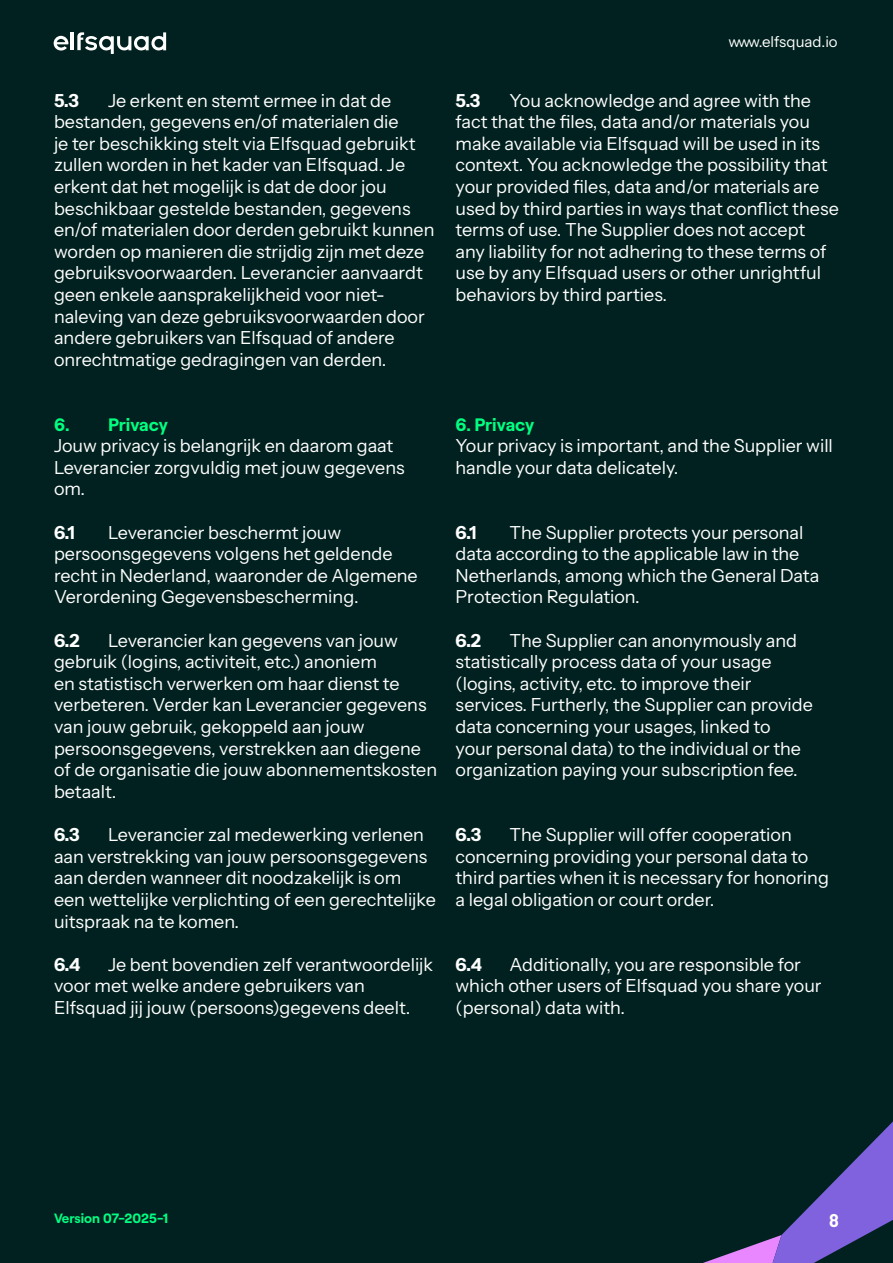
<style>
.page{position:relative;width:893px;height:1263px;background:#00211f}
.page>*{position:absolute;margin:0;border:0;box-sizing:border-box;transform-origin:0 0}
.t1{font:18px/21.6px "Instrument Sans";color:#fff}
.t2{font:700 18px "Roobert";letter-spacing:-.005em;color:#00ff81}
.t3{font:700 18px "Barlow";color:#fff}
.t4{font:15px "Instrument Sans";color:#fff}
.t5{font:700 13.5px "Roobert";color:#00ff82}
</style>
<div class="page">
<svg style="left:703px;top:1121px;width:190px;height:142px"></svg>
<svg style="left:54px;top:36px;width:15px;height:15px"></svg>
<svg style="left:77px;top:32px;width:89px;height:22px"></svg>
<hr style="left:71px;top:32px;width:3px;height:18px;background:#fff">
<p class="t1" style="left:54px;top:90px;width:382px;text-indent:54px">Je erkent en stemt ermee in dat de bestanden, gegevens en/of materialen die<br>je ter beschikking stelt via Elfsquad gebruikt zullen worden in het kader van Elfsquad. Je erkent dat het mogelijk is dat de door jou beschikbaar gestelde bestanden, gegevens en/of materialen door derden gebruikt kunnen worden op manieren die strijdig zijn met deze gebruiksvoorwaarden. Leverancier aanvaardt geen enkele aansprakelijkheid voor niet&shy;naleving van deze gebruiksvoorwaarden door andere gebruikers van Elfsquad of andere onrechtmatige gedragingen van derden.</p>
<p class="t1" style="left:54px;top:90px;width:26px">5.3</p>
<p class="t2" style="left:54px;top:411px;width:115px">6. Privacy</p>
<p class="t1" style="left:54px;top:435px;width:352px">Jouw privacy is belangrijk en daarom gaat<br>Leverancier zorgvuldig met jouw gegevens om.</p>
<p class="t1" style="left:54px;top:522px;width:22px">6.1</p>
<p class="t1" style="left:54px;top:522px;width:365px;text-indent:54px">Leverancier beschermt jouw persoonsgegevens volgens het geldende recht in Nederland, waaronder de Algemene Verordening Gegevensbescherming.</p>
<p class="t1" style="left:54px;top:630px;width:27px">6.2</p>
<p class="t1" style="left:54px;top:630px;width:385px;text-indent:54px">Leverancier kan gegevens van jouw gebruik (logins, activiteit, etc.) anoniem<br>en statistisch verwerken om haar dienst te verbeteren. Verder kan Leverancier gegevens van jouw gebruik, gekoppeld aan jouw persoonsgegevens, verstrekken aan diegene of de organisatie die jouw abonnementskosten betaalt.</p>
<p class="t1" style="left:54px;top:824px;width:27px">6.3</p>
<p class="t1" style="left:54px;top:824px;width:383px;text-indent:54px">Leverancier zal medewerking verlenen aan verstrekking van jouw persoonsgegevens aan derden wanneer dit noodzakelijk is om een wettelijke verplichting of een gerechtelijke uitspraak na te komen.</p>
<p class="t1" style="left:54px;top:954px;width:28px">6.4</p>
<p class="t1" style="left:54px;top:954px;width:381px;text-indent:54px">Je bent bovendien zelf verantwoordelijk voor met welke andere gebruikers van<br>Elfsquad jij jouw (persoons)gegevens deelt.</p>
<p class="t4" style="left:729px;top:32px;width:111px">www.elfsquad.io</p>
<p class="t1" style="left:455px;top:90px;width:385px;text-indent:54px">You acknowledge and agree with the fact that the files, data and/or materials you make available via Elfsquad will be used in its context. You acknowledge the possibility that your provided files, data and/or materials are used by third parties in ways that conflict these terms of use. The Supplier does not accept any liability for not adhering to these terms of use by any Elfsquad users or other unrightful behaviors by third parties.</p>
<p class="t1" style="left:455px;top:90px;width:26px">5.3</p>
<p class="t2" style="left:455px;top:411px;width:80px">6. Privacy</p>
<p class="t1" style="left:455px;top:435px;width:379px">Your privacy is important, and the Supplier will handle your data delicately.</p>
<p class="t1" style="left:455px;top:522px;width:365px;text-indent:54px">The Supplier protects your personal data according to the applicable law in the Netherlands, among which the General Data Protection Regulation.</p>
<p class="t1" style="left:455px;top:630px;width:27px">6.2</p>
<p class="t1" style="left:455px;top:522px;width:22px">6.1</p>
<p class="t1" style="left:455px;top:630px;width:359px;text-indent:54px">The Supplier can anonymously and statistically process data of your usage (logins, activity, etc. to improve their services. Furtherly, the Supplier can provide data concerning your usages, linked to<br>your personal data) to the individual or the organization paying your subscription fee.</p>
<p class="t1" style="left:455px;top:824px;width:375px;text-indent:54px">The Supplier will offer cooperation concerning providing your personal data to third parties when it is necessary for honoring a legal obligation or court order.</p>
<p class="t1" style="left:455px;top:824px;width:27px">6.3</p>
<p class="t1" style="left:455px;top:954px;width:368px;text-indent:54px">Additionally, you are responsible for which other users of Elfsquad you share your (personal) data with.</p>
<p class="t1" style="left:455px;top:954px;width:28px">6.4</p>
<p class="t5" style="left:54px;top:1208px;width:116px">Version 07-2025-1</p>
<p class="t3" style="left:829px;top:1207px;width:11px">8</p>
</div>
